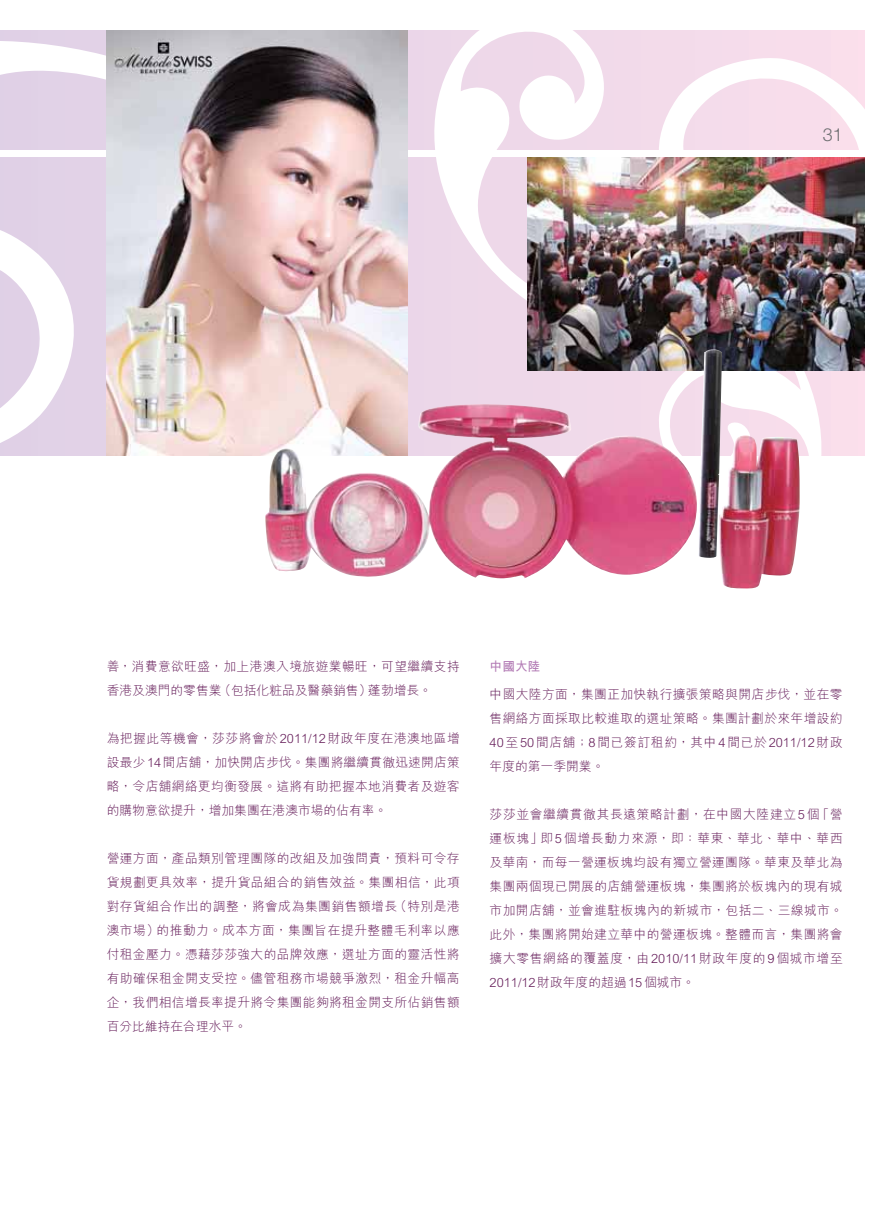
<style>
.page{position:relative;width:893px;height:1212px;background:#fff}
.page>*{position:absolute;margin:0;border:0;box-sizing:border-box;transform-origin:0 0}
.t1{font:300 18px "Helvetica Neue LT Std";color:#6d6e70}
.t2{font:12.75px/24px "M Hei HK Light E Ten B5 H";letter-spacing:.025em;color:#621856;text-align:justify}
.t3{font:12.75px "M Hei HK Bold E Ten B5 H";color:#b27ab4}
</style>
<div class="page">
<svg style="left:1px;top:30px;width:264px;height:426px;fill:#e2d2e7"></svg>
<svg style="left:408px;top:30px;width:457px;height:357px;fill:#f3dbea"></svg>
<svg style="left:799px;top:370px;width:37px;height:144px"></svg>
<img style="left:528px;top:158px;width:336px;height:212px">
<img style="left:107px;top:30px;width:301px;height:425px">
<img style="left:265px;top:349px;width:534px;height:240px">
<h1 class="t1" style="left:822px;top:128px;width:22px">31</h1>
<p class="t2" style="left:107px;top:656px;width:354px">善，消費意欲旺盛，加上港澳入境旅遊業暢旺，可望繼續支持香港及澳門的零售業（包括化粧品及醫藥銷售）蓬勃增長。</p>
<p class="t2" style="left:107px;top:728px;width:354px">為把握此等機會，莎莎將會於2011/12財政年度在港澳地區增設最少14間店舖，加快開店步伐。集團將繼續貫徹迅速開店策略，令店舖網絡更均衡發展。這將有助把握本地消費者及遊客的購物意欲提升，增加集團在港澳市場的佔有率。</p>
<p class="t2" style="left:107px;top:848px;width:354px">營運方面，產品類別管理團隊的改組及加強問責，預料可令存貨規劃更具效率，提升貨品組合的銷售效益。集團相信，此項對存貨組合作出的調整，將會成為集團銷售額增長（特別是港澳市場）的推動力。成本方面，集團旨在提升整體毛利率以應付租金壓力。憑藉莎莎強大的品牌效應，選址方面的靈活性將有助確保租金開支受控。儘管租務市場競爭激烈，租金升幅高企，我們相信增長率提升將令集團能夠將租金開支所佔銷售額百分比維持在合理水平。</p>
<p class="t3" style="left:489px;top:661px;width:52px">中國大陸</p>
<p class="t2" style="left:489px;top:684px;width:354px">中國大陸方面，集團正加快執行擴張策略與開店步伐，並在零售網絡方面採取比較進取的選址策略。集團計劃於來年增設約40至50間店舖；8間已簽訂租約，其中4間已於2011/12財政年度的第一季開業。</p>
<p class="t2" style="left:489px;top:804px;width:354px">莎莎並會繼續貫徹其長遠策略計劃，在中國大陸建立5個「營運板塊」即5個增長動力來源，即：華東、華北、華中、華西及華南，而每一營運板塊均設有獨立營運團隊。華東及華北為集團兩個現已開展的店舖營運板塊，集團將於板塊內的現有城市加開店舖，並會進駐板塊內的新城市，包括二、三線城市。此外，集團將開始建立華中的營運板塊。整體而言，集團將會擴大零售網絡的覆蓋度，由2010/11財政年度的9個城市增至2011/12財政年度的超過15個城市。</p>
</div>
